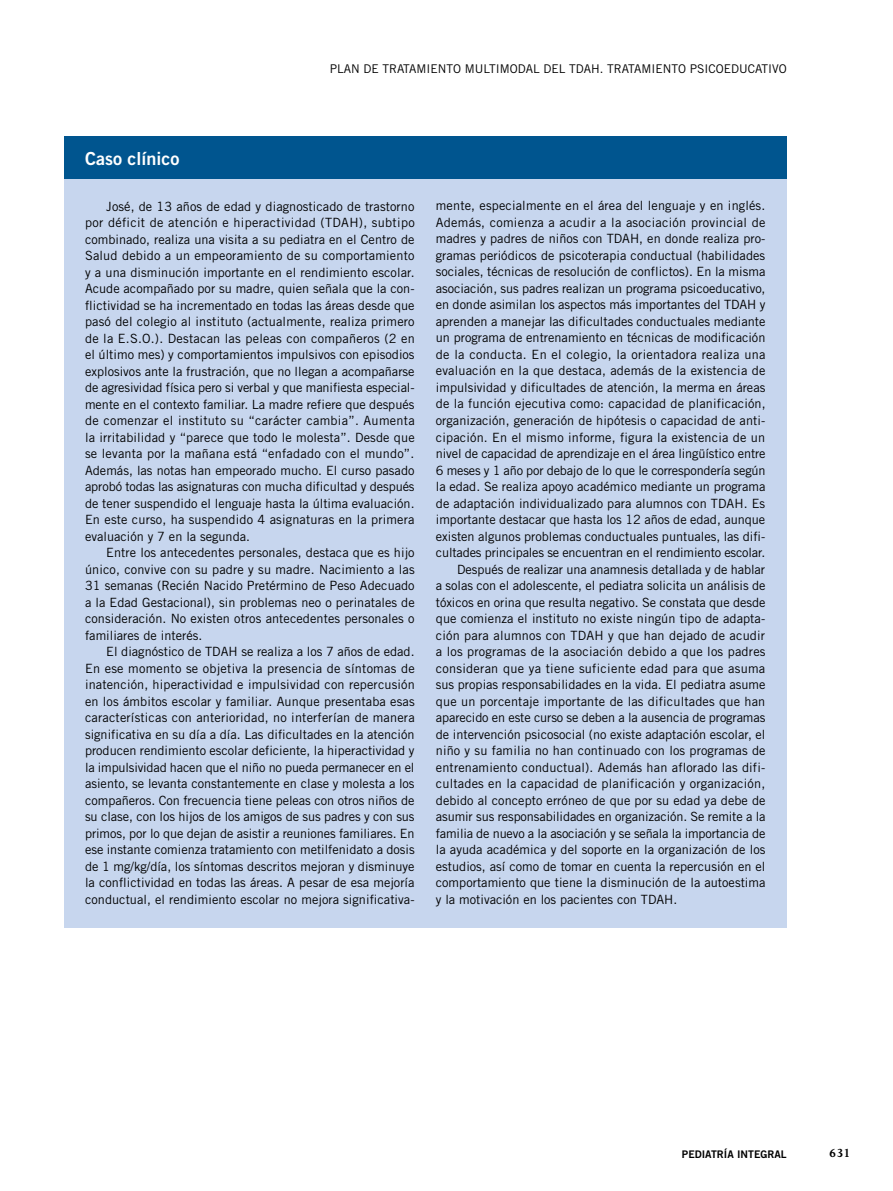
<style>
.page{position:relative;width:893px;height:1191px;background:#fff}
.page>*{position:absolute;margin:0;border:0;box-sizing:border-box;transform-origin:0 0}
.t1{font:18px "Trade Gothic Bold Two";color:#fff}
.t2{font:700 13.5px "Joanna MT Std";color:#000}
.t3{font:12.75px/16.5px "Trade Gothic";color:#000;text-align:justify}
.t4{font:12.75px "Trade Gothic";letter-spacing:.02em;color:#000}
.t5{font:12.75px "Trade Gothic";letter-spacing:.025em;color:#000}
.t6{font:12px "Trade Gothic";color:#000}
.t7{font:10.5px "Trade Gothic Bold Two";color:#000}
</style>
<div class="page">
<div style="left:64px;top:178px;width:723px;height:750px;background:#c7d6ee"></div>
<div style="left:64px;top:136px;width:723px;height:43px;background:#00558f"></div>
<h1 class="t1" style="left:85px;top:147px;width:96px">Caso clínico</h1>
<p class="t6" style="left:330px;top:62px;width:458px">Plan de tratamiento multimodal del TDAH. Tratamiento psicoeducativo</p>
<p class="t3" style="left:85px;top:197px;width:331px;text-indent:21px">José, de 13 años de edad y diagnosticado de trastorno por déficit de atención e hiperactividad (TDAH), subtipo combinado, realiza una visita a su pediatra en el Centro de Salud debido a un empeoramiento de su comportamiento y a una disminución importante en el rendimiento escolar.<br>Acude acompañado por su madre, quien señala que la con&shy;flictividad se ha incrementado en todas las áreas desde que pasó del colegio al instituto (actualmente, realiza primero de la E.S.O.). Destacan las peleas con compañeros (2 en el último mes) y comportamientos impulsivos con episodios explosivos ante la frustración, que no llegan a acompañarse de agresividad física pero si verbal y que manifiesta especial&shy;mente en el contexto familiar. La madre refiere que después de comenzar el instituto su “carácter cambia”. Aumenta la irritabilidad y “parece que todo le molesta”. Desde que se levanta por la mañana está “enfadado con el mundo”.<br>Además, las notas han empeorado mucho. El curso pasado aprobó todas las asignaturas con mucha dificultad y después de tener suspendido el lenguaje hasta la última evaluación.<br>En este curso, ha suspendido 4 asignaturas en la primera evaluación y 7 en la segunda.</p>
<p class="t3" style="left:85px;top:544px;width:331px;text-indent:21px">Entre los antecedentes personales, destaca que es hijo único, convive con su padre y su madre. Nacimiento a las 31 semanas (Recién Nacido Pretérmino de Peso Adecuado a la Edad Gestacional), sin problemas neo o perinatales de consideración. No existen otros antecedentes personales o familiares de interés.</p>
<p class="t3" style="left:85px;top:643px;width:331px;text-indent:21px">El diagnóstico de TDAH se realiza a los 7 años de edad.<br>En ese momento se objetiva la presencia de síntomas de inatención, hiperactividad e impulsividad con repercusión en los ámbitos escolar y familiar. Aunque presentaba esas características con anterioridad, no interferían de manera significativa en su día a día. Las dificultades en la atención producen rendimiento escolar deficiente, la hiperactividad y la impulsividad hacen que el niño no pueda permanecer en el asiento, se levanta constantemente en clase y molesta a los compañeros. Con frecuencia tiene peleas con otros niños de su clase, con los hijos de los amigos de sus padres y con sus primos, por lo que dejan de asistir a reuniones familiares. En ese instante comienza tratamiento con metilfenidato a dosis de 1 mg/kg/día, los síntomas descritos mejoran y disminuye la conflictividad en todas las áreas. A pesar de esa mejoría conductual, el rendimiento escolar no mejora significativa-</p>
<p class="t3" style="left:436px;top:197px;width:331px">mente, especialmente en el área del lenguaje y en inglés.</p>
<p class="t4" style="left:436px;top:215px;width:331px">Además, comienza a acudir a la asociación provincial de</p>
<p class="t3" style="left:436px;top:230px;width:331px">madres y padres de niños con TDAH, en donde realiza pro-</p>
<p class="t3" style="left:436px;top:247px;width:331px">gramas periódicos de psicoterapia conductual (habilidades</p>
<p class="t3" style="left:436px;top:263px;width:331px">sociales, técnicas de resolución de conflictos). En la misma</p>
<p class="t3" style="left:436px;top:280px;width:331px">asociación, sus padres realizan un programa psicoeducativo,</p>
<p class="t3" style="left:436px;top:296px;width:331px">en donde asimilan los aspectos más importantes del TDAH y</p>
<p class="t3" style="left:436px;top:313px;width:331px">aprenden a manejar las dificultades conductuales mediante</p>
<p class="t3" style="left:436px;top:329px;width:331px">un programa de entrenamiento en técnicas de modificación</p>
<p class="t5" style="left:436px;top:347px;width:331px">de la conducta. En el colegio, la orientadora realiza una</p>
<p class="t3" style="left:436px;top:362px;width:331px">evaluación en la que destaca, además de la existencia de</p>
<p class="t3" style="left:436px;top:379px;width:331px">impulsividad y dificultades de atención, la merma en áreas</p>
<p class="t3" style="left:436px;top:395px;width:331px">de la función ejecutiva como: capacidad de planificación,</p>
<p class="t3" style="left:436px;top:412px;width:331px">organización, generación de hipótesis o capacidad de anti-</p>
<p class="t3" style="left:436px;top:428px;width:331px">cipación. En el mismo informe, figura la existencia de un</p>
<p class="t3" style="left:436px;top:445px;width:331px">nivel de capacidad de aprendizaje en el área lingüístico entre</p>
<p class="t3" style="left:436px;top:461px;width:331px">6 meses y 1 año por debajo de lo que le correspondería según</p>
<p class="t3" style="left:436px;top:478px;width:331px">la edad. Se realiza apoyo académico mediante un programa</p>
<p class="t3" style="left:436px;top:494px;width:331px">de adaptación individualizado para alumnos con TDAH. Es</p>
<p class="t3" style="left:436px;top:511px;width:331px">importante destacar que hasta los 12 años de edad, aunque</p>
<p class="t3" style="left:436px;top:527px;width:331px">existen algunos problemas conductuales puntuales, las difi-</p>
<p class="t3" style="left:436px;top:544px;width:331px">cultades principales se encuentran en el rendimiento escolar.</p>
<p class="t3" style="left:457px;top:560px;width:310px">Después de realizar una anamnesis detallada y de hablar</p>
<p class="t3" style="left:436px;top:577px;width:331px">a solas con el adolescente, el pediatra solicita un análisis de</p>
<p class="t3" style="left:436px;top:593px;width:331px">tóxicos en orina que resulta negativo. Se constata que desde</p>
<p class="t3" style="left:436px;top:610px;width:331px">que comienza el instituto no existe ningún tipo de adapta-</p>
<p class="t3" style="left:436px;top:626px;width:331px">ción para alumnos con TDAH y que han dejado de acudir</p>
<p class="t3" style="left:436px;top:643px;width:331px">a los programas de la asociación debido a que los padres</p>
<p class="t4" style="left:436px;top:660px;width:331px">consideran que ya tiene suficiente edad para que asuma</p>
<p class="t3" style="left:436px;top:676px;width:331px">sus propias responsabilidades en la vida. El pediatra asume</p>
<p class="t3" style="left:436px;top:692px;width:331px">que un porcentaje importante de las dificultades que han</p>
<p class="t3" style="left:436px;top:709px;width:331px">aparecido en este curso se deben a la ausencia de programas</p>
<p class="t3" style="left:436px;top:725px;width:331px">de intervención psicosocial (no existe adaptación escolar, el</p>
<p class="t3" style="left:436px;top:742px;width:331px">niño y su familia no han continuado con los programas de</p>
<p class="t3" style="left:436px;top:758px;width:331px">entrenamiento conductual). Además han aflorado las difi-</p>
<p class="t3" style="left:436px;top:775px;width:331px">cultades en la capacidad de planificación y organización,</p>
<p class="t3" style="left:436px;top:791px;width:331px">debido al concepto erróneo de que por su edad ya debe de</p>
<p class="t3" style="left:436px;top:808px;width:331px">asumir sus responsabilidades en organización. Se remite a la</p>
<p class="t3" style="left:436px;top:824px;width:331px">familia de nuevo a la asociación y se señala la importancia de</p>
<p class="t3" style="left:436px;top:841px;width:331px">la ayuda académica y del soporte en la organización de los</p>
<p class="t3" style="left:436px;top:857px;width:331px">estudios, así como de tomar en cuenta la repercusión en el</p>
<p class="t3" style="left:436px;top:874px;width:331px">comportamiento que tiene la disminución de la autoestima</p>
<p class="t3" style="left:436px;top:890px;width:243px">y la motivación en los pacientes con TDAH.</p>
<p class="t7" style="left:682px;top:1148px;width:106px">PEDIATRÍA INTEGRAL</p>
<p class="t2" style="left:829px;top:1146px;width:23px">631</p>
</div>
